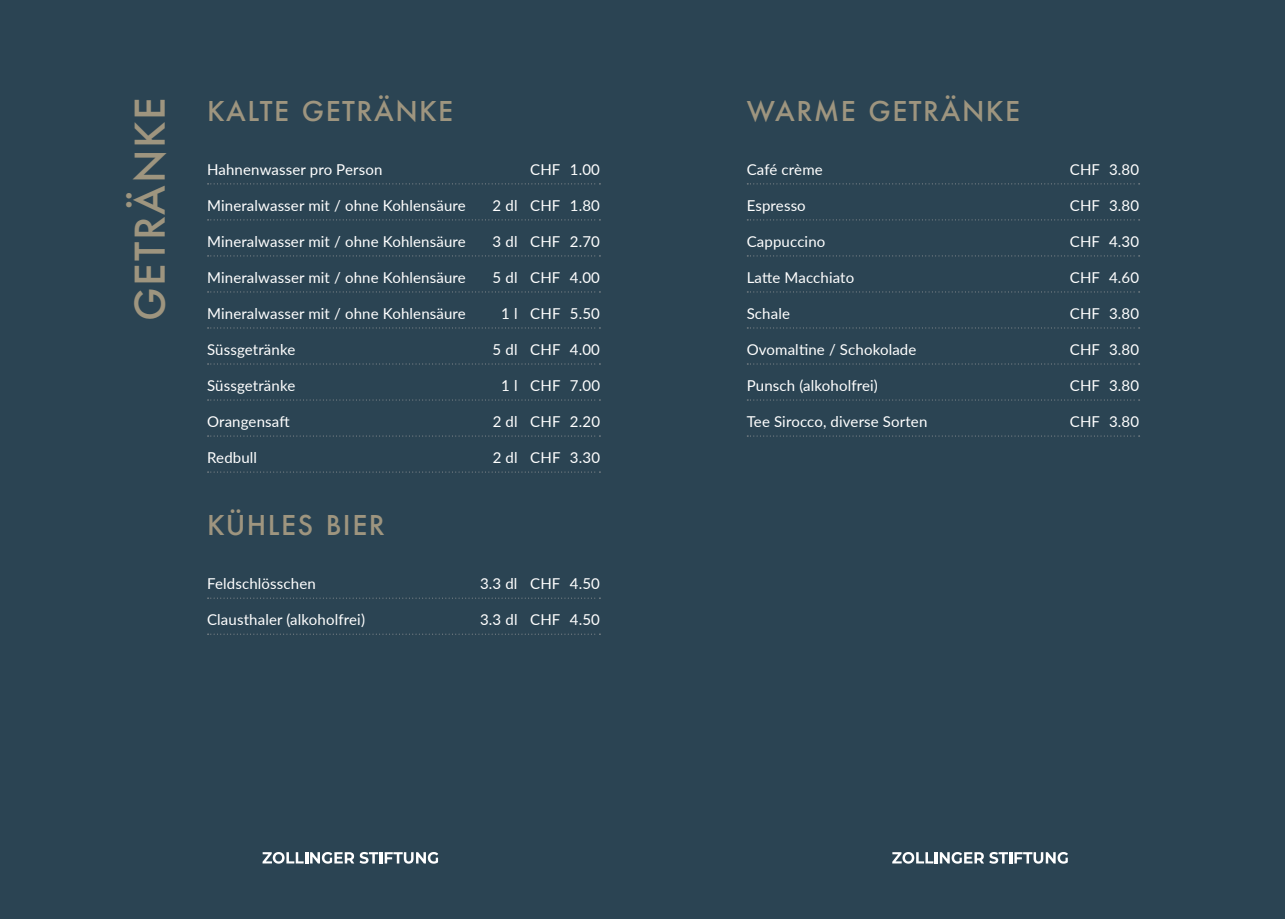
<style>
.page{position:relative;width:1285px;height:919px;background:#fff}
.page>*{position:absolute;margin:0;border:0;box-sizing:border-box;transform-origin:0 0}
.t1{font:500 45px "Futura PT";letter-spacing:.04em;color:#9e957f}
.t2{font:500 30px "Futura PT";letter-spacing:.05em;color:#9e957f}
.t3{font:15px "Lato";letter-spacing:.01em;color:#fff}
</style>
<div class="page">
<div style="left:0;top:0;width:642px;height:918px;background:#2b4453"></div>
<div style="left:642px;top:0;width:642px;height:918px;background:#2b4453"></div>
<svg style="left:262px;top:852px;width:176px;height:11px"></svg>
<svg style="left:207px;top:183px;width:393px;height:1px"></svg>
<svg style="left:207px;top:219px;width:393px;height:1px"></svg>
<svg style="left:207px;top:255px;width:393px;height:1px"></svg>
<svg style="left:207px;top:291px;width:393px;height:1px"></svg>
<svg style="left:207px;top:327px;width:393px;height:1px"></svg>
<svg style="left:207px;top:363px;width:393px;height:1px"></svg>
<svg style="left:207px;top:399px;width:393px;height:1px"></svg>
<svg style="left:207px;top:435px;width:393px;height:1px"></svg>
<svg style="left:207px;top:471px;width:393px;height:1px"></svg>
<svg style="left:207px;top:597px;width:393px;height:1px"></svg>
<svg style="left:207px;top:633px;width:393px;height:1px"></svg>
<svg style="left:892px;top:852px;width:91px;height:11px"></svg>
<svg style="left:989px;top:852px;width:78px;height:11px"></svg>
<svg style="left:747px;top:183px;width:392px;height:1px"></svg>
<svg style="left:747px;top:219px;width:392px;height:1px"></svg>
<svg style="left:747px;top:255px;width:392px;height:1px"></svg>
<svg style="left:747px;top:291px;width:392px;height:1px"></svg>
<svg style="left:747px;top:327px;width:392px;height:1px"></svg>
<svg style="left:747px;top:363px;width:392px;height:1px"></svg>
<svg style="left:747px;top:399px;width:392px;height:1px"></svg>
<svg style="left:747px;top:435px;width:392px;height:1px"></svg>
<h1 class="t1" style="left:123px;top:321px;width:226px;rotate:-90deg">GETRÄNKE</h1>
<h2 class="t2" style="left:207px;top:93px;width:247px">KALTE GETRÄNKE</h2>
<p class="t3" style="left:207px;top:159px;width:177px">Hahnenwasser pro Person</p>
<p class="t3" style="left:530px;top:159px;width:71px">CHF 1.00</p>
<p class="t3" style="left:207px;top:195px;width:260px">Mineralwasser mit / ohne Kohlensäure</p>
<p class="t3" style="left:492px;top:195px;width:109px">2 dl CHF 1.80</p>
<p class="t3" style="left:207px;top:231px;width:260px">Mineralwasser mit / ohne Kohlensäure</p>
<p class="t3" style="left:492px;top:231px;width:109px">3 dl CHF 2.70</p>
<p class="t3" style="left:207px;top:267px;width:260px">Mineralwasser mit / ohne Kohlensäure</p>
<p class="t3" style="left:492px;top:267px;width:109px">5 dl CHF 4.00</p>
<p class="t3" style="left:207px;top:303px;width:260px">Mineralwasser mit / ohne Kohlensäure</p>
<p class="t3" style="left:501px;top:303px;width:100px">1 l CHF 5.50</p>
<p class="t3" style="left:207px;top:339px;width:90px">Süssgetränke</p>
<p class="t3" style="left:492px;top:339px;width:109px">5 dl CHF 4.00</p>
<p class="t3" style="left:207px;top:375px;width:90px">Süssgetränke</p>
<p class="t3" style="left:501px;top:375px;width:100px">1 l CHF 7.00</p>
<p class="t3" style="left:207px;top:411px;width:84px">Orangensaft</p>
<p class="t3" style="left:492px;top:411px;width:109px">2 dl CHF 2.20</p>
<p class="t3" style="left:207px;top:447px;width:51px">Redbull</p>
<p class="t3" style="left:492px;top:447px;width:109px">2 dl CHF 3.30</p>
<h2 class="t2" style="left:207px;top:507px;width:179px">KÜHLES BIER</h2>
<p class="t3" style="left:207px;top:573px;width:110px">Feldschlösschen</p>
<p class="t3" style="left:480px;top:573px;width:121px">3.3 dl CHF 4.50</p>
<p class="t3" style="left:207px;top:609px;width:159px">Clausthaler (alkoholfrei)</p>
<p class="t3" style="left:480px;top:609px;width:121px">3.3 dl CHF 4.50</p>
<h2 class="t2" style="left:746px;top:93px;width:274px">WARME GETRÄNKE</h2>
<p class="t3" style="left:746px;top:159px;width:77px">Café crème</p>
<p class="t3" style="left:1069px;top:159px;width:71px">CHF 3.80</p>
<p class="t3" style="left:746px;top:195px;width:61px">Espresso</p>
<p class="t3" style="left:1069px;top:195px;width:71px">CHF 3.80</p>
<p class="t3" style="left:746px;top:231px;width:80px">Cappuccino</p>
<p class="t3" style="left:1069px;top:231px;width:71px">CHF 4.30</p>
<p class="t3" style="left:746px;top:267px;width:109px">Latte Macchiato</p>
<p class="t3" style="left:1069px;top:267px;width:71px">CHF 4.60</p>
<p class="t3" style="left:746px;top:303px;width:45px">Schale</p>
<p class="t3" style="left:1069px;top:303px;width:71px">CHF 3.80</p>
<p class="t3" style="left:746px;top:339px;width:171px">Ovomaltine / Schokolade</p>
<p class="t3" style="left:1069px;top:339px;width:71px">CHF 3.80</p>
<p class="t3" style="left:746px;top:375px;width:133px">Punsch (alkoholfrei)</p>
<p class="t3" style="left:1069px;top:375px;width:71px">CHF 3.80</p>
<p class="t3" style="left:746px;top:411px;width:182px">Tee Sirocco, diverse Sorten</p>
<p class="t3" style="left:1069px;top:411px;width:71px">CHF 3.80</p>
</div>
